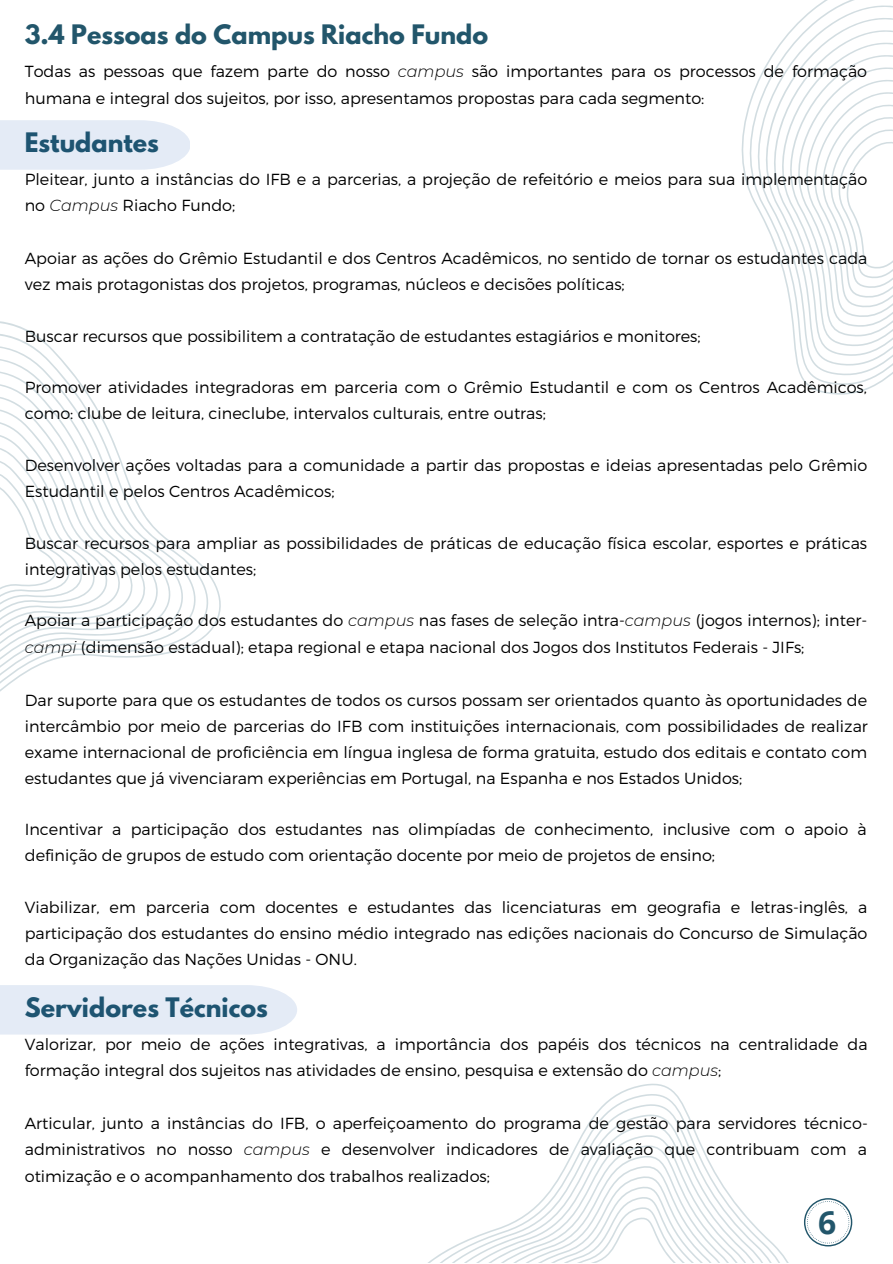
<style>
.page{position:relative;width:893px;height:1264px;background:#fff}
.page>*{position:absolute;margin:0;border:0;box-sizing:border-box;transform-origin:0 0}
.t1{font:700 31.8px "Open Sans";color:#22566b}
.t2{font:700 23.85px "League Spartan";color:#22566b}
.t3{font:300 16.05px/25.8px "Montserrat";color:#000}
.s1{font-style:italic}
</style>
<div class="page">
<svg style="left:0;top:321px;width:221px;height:371px"></svg>
<svg style="left:741px;top:0;width:151px;height:395px"></svg>
<svg style="left:429px;top:1083px;width:424px;height:179px"></svg>
<div style="left:0;top:120px;width:189px;height:50px;background:#e4ebf6"></div>
<div style="left:0;top:985px;width:297px;height:49px;background:#e4ebf6"></div>
<svg style="left:803px;top:1198px;width:49px;height:48px"></svg>
<h2 class="t2" style="left:25px;top:22px;width:465px">3.4 Pessoas do Campus Riacho Fundo</h2>
<p class="t3" style="left:25px;top:57px;width:843px;line-height:27px">Todas as pessoas que fazem parte do nosso <span class="s1">campus</span> são importantes para os processos de formação humana e integral dos sujeitos, por isso, apresentamos propostas para cada segmento:</p>
<h2 class="t2" style="left:25px;top:130px;width:136px">Estudantes</h2>
<p class="t3" style="left:25px;top:166px;width:844px">Pleitear, junto a instâncias do IFB e a parcerias, a projeção de refeitório e meios para sua implementação no <span class="s1">Campus</span> Riacho Fundo;</p>
<p class="t3" style="left:25px;top:245px;width:844px">Apoiar as ações do Grêmio Estudantil e dos Centros Acadêmicos, no sentido de tornar os estudantes cada vez mais protagonistas dos projetos, programas, núcleos e decisões políticas;</p>
<p class="t3" style="left:25px;top:322px;width:677px">Buscar recursos que possibilitem a contratação de estudantes estagiários e monitores;</p>
<p class="t3" style="left:25px;top:374px;width:843px">Promover atividades integradoras em parceria com o Grêmio Estudantil e com os Centros Acadêmicos, como: clube de leitura, cineclube, intervalos culturais, entre outras;</p>
<p class="t3" style="left:25px;top:451px;width:844px">Desenvolver ações voltadas para a comunidade a partir das propostas e ideias apresentadas pelo Grêmio<br>Estudantil e pelos Centros Acadêmicos;</p>
<p class="t3" style="left:25px;top:529px;width:843px">Buscar recursos para ampliar as possibilidades de práticas de educação física escolar, esportes e práticas integrativas pelos estudantes;</p>
<p class="t3" style="left:25px;top:606px;width:843px;line-height:27px">Apoiar a participação dos estudantes do <span class="s1">campus</span> nas fases de seleção intra-<span class="s1">campus</span> (jogos internos); inter&shy;<span class="s1">campi</span> (dimensão estadual); etapa regional e etapa nacional dos Jogos dos Institutos Federais - JIFs;</p>
<p class="t3" style="left:25px;top:686px;width:844px;text-align:justify">Dar suporte para que os estudantes de todos os cursos possam ser orientados quanto às oportunidades de intercâmbio por meio de parcerias do IFB com instituições internacionais, com possibilidades de realizar exame internacional de proficiência em língua inglesa de forma gratuita, estudo dos editais e contato com estudantes que já vivenciaram experiências em Portugal, na Espanha e nos Estados Unidos;</p>
<p class="t3" style="left:25px;top:816px;width:843px">Incentivar a participação dos estudantes nas olimpíadas de conhecimento, inclusive com o apoio à definição de grupos de estudo com orientação docente por meio de projetos de ensino;</p>
<p class="t3" style="left:25px;top:893px;width:844px;text-align:justify">Viabilizar, em parceria com docentes e estudantes das licenciaturas em geografia e letras-inglês, a participação dos estudantes do ensino médio integrado nas edições nacionais do Concurso de Simulação da Organização das Nações Unidas - ONU.</p>
<h2 class="t2" style="left:25px;top:995px;width:244px">Servidores Técnicos</h2>
<p class="t3" style="left:25px;top:1030px;width:844px">Valorizar, por meio de ações integrativas, a importância dos papéis dos técnicos na centralidade da formação integral dos sujeitos nas atividades de ensino, pesquisa e extensão do <span class="s1">campus</span>;</p>
<p class="t3" style="left:25px;top:1109px;width:844px;line-height:26.4px;text-align:justify">Articular, junto a instâncias do IFB, o aperfeiçoamento do programa de gestão para servidores técnico&shy;administrativos no nosso <span class="s1">campus</span> e desenvolver indicadores de avaliação que contribuam com a otimização e o acompanhamento dos trabalhos realizados;</p>
<h1 class="t1" style="left:818px;top:1200px;width:20px">6</h1>
</div>
